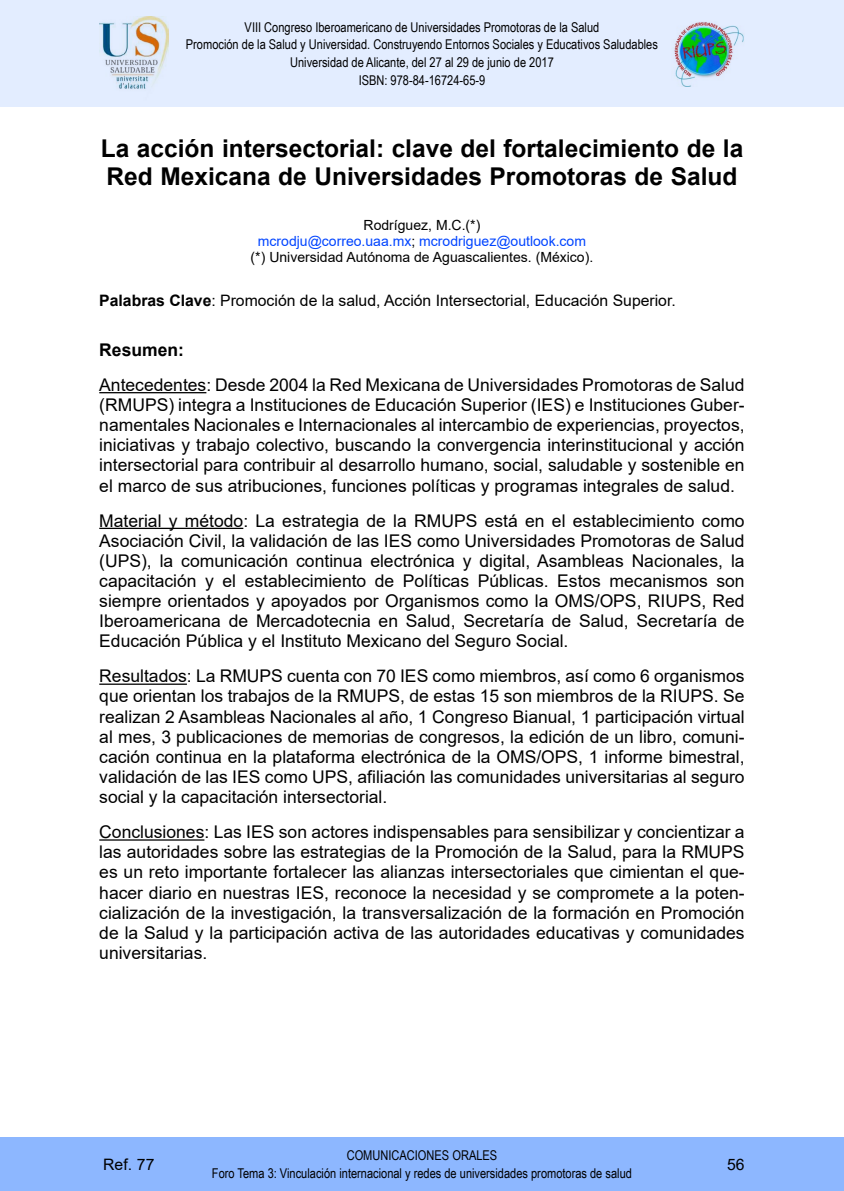
<style>
.page{position:relative;width:844px;height:1191px;background:#fff}
.page>*{position:absolute;margin:0;border:0;box-sizing:border-box;transform-origin:0 0}
.t1{font:700 24.5px/28px "Arial";color:#000}
.t2{font:17.5px/20.1px "Arial";color:#000;text-align:justify}
.t3{font:700 17.5px "Arial";color:#000}
.t4{font:15.75px "Arial";color:#000}
.t5{font:14px/15.8px "Arial";color:#000;text-align:center}
.t6{font:13.47px/17.8px "Arial Narrow";color:#000;text-align:center}
.s1{color:#04f}
.s2{font-weight:700}
</style>
<div class="page">
<div style="left:0;top:0;width:843px;height:107px;background:#e3edff"></div>
<div style="left:0;top:1137px;width:843px;height:54px;background:#8db7ff"></div>
<img style="left:674px;top:22px;width:70px;height:64px">
<img style="left:99px;top:16px;width:69px;height:73px">
<hr style="left:99px;top:392px;width:107px;height:1px;background:#000">
<hr style="left:99px;top:528px;width:144px;height:1px;background:#000">
<hr style="left:99px;top:683px;width:88px;height:2px;background:#000">
<hr style="left:99px;top:839px;width:105px;height:1px;background:#000">
<p class="t6" style="left:186px;top:17px;width:473px">VIII Congreso Iberoamericano de Universidades Promotoras de la Salud<br>Promoción de la Salud y Universidad. Construyendo Entornos Sociales y Educativos Saludables Universidad de Alicante, del 27 al 29 de junio de 2017<br>ISBN: 978-84-16724-65-9</p>
<h1 class="t1" style="left:101px;top:134px;width:644px">La acción intersectorial: clave del fortalecimiento de la<br>Red Mexicana de Universidades Promotoras de Salud</h1>
<p class="t5" style="left:250px;top:217px;width:344px">Rodríguez, M.C.(*)<br><span class="s1">mcrodju@correo.uaa.mx</span>; <span class="s1">mcrodriguez@outlook.com </span>(*) Universidad Autónoma de Aguascalientes. (México).</p>
<p class="t4" style="left:99px;top:289px;width:578px"><span class="s2">Palabras Clave</span>: Promoción de la salud, Acción Intersectorial, Educación Superior.</p>
<p class="t3" style="left:99px;top:337px;width:86px">Resumen:</p>
<p class="t2" style="left:99px;top:374px;width:646px">Antecedentes: Desde 2004 la Red Mexicana de Universidades Promotoras de Salud (RMUPS) integra a Instituciones de Educación Superior (IES) e Instituciones Guber&shy;namentales Nacionales e Internacionales al intercambio de experiencias, proyectos, iniciativas y trabajo colectivo, buscando la convergencia interinstitucional y acción intersectorial para contribuir al desarrollo humano, social, saludable y sostenible en el marco de sus atribuciones, funciones políticas y programas integrales de salud.</p>
<p class="t2" style="left:99px;top:510px;width:646px">Material y método: La estrategia de la RMUPS está en el establecimiento como Asociación Civil, la validación de las IES como Universidades Promotoras de Salud (UPS), la comunicación continua electrónica y digital, Asambleas Nacionales, la capacitación y el establecimiento de Políticas Públicas. Estos mecanismos son siempre orientados y apoyados por Organismos como la OMS/OPS, RIUPS, Red Iberoamericana de Mercadotecnia en Salud, Secretaría de Salud, Secretaría de Educación Pública y el Instituto Mexicano del Seguro Social.</p>
<p class="t2" style="left:99px;top:666px;width:646px">Resultados: La RMUPS cuenta con 70 IES como miembros, así como 6 organismos que orientan los trabajos de la RMUPS, de estas 15 son miembros de la RIUPS. Se realizan 2 Asambleas Nacionales al año, 1 Congreso Bianual, 1 participación virtual al mes, 3 publicaciones de memorias de congresos, la edición de un libro, comuni&shy;cación continua en la plataforma electrónica de la OMS/OPS, 1 informe bimestral, validación de las IES como UPS, afiliación las comunidades universitarias al seguro social y la capacitación intersectorial.</p>
<p class="t2" style="left:99px;top:821px;width:646px">Conclusiones: Las IES son actores indispensables para sensibilizar y concientizar a las autoridades sobre las estrategias de la Promoción de la Salud, para la RMUPS es un reto importante fortalecer las alianzas intersectoriales que cimientan el que&shy;hacer diario en nuestras IES, reconoce la necesidad y se compromete a la poten&shy;cialización de la investigación, la transversalización de la formación en Promoción de la Salud y la participación activa de las autoridades educativas y comunidades universitarias.</p>
<p class="t4" style="left:103px;top:1153px;width:53px">Ref. 77</p>
<p class="t6" style="left:212px;top:1146px;width:421px">COMUNICACIONES ORALES<br>Foro Tema 3: Vinculación internacional y redes de universidades promotoras de salud</p>
<p class="t4" style="left:727px;top:1153px;width:19px">56</p>
</div>
